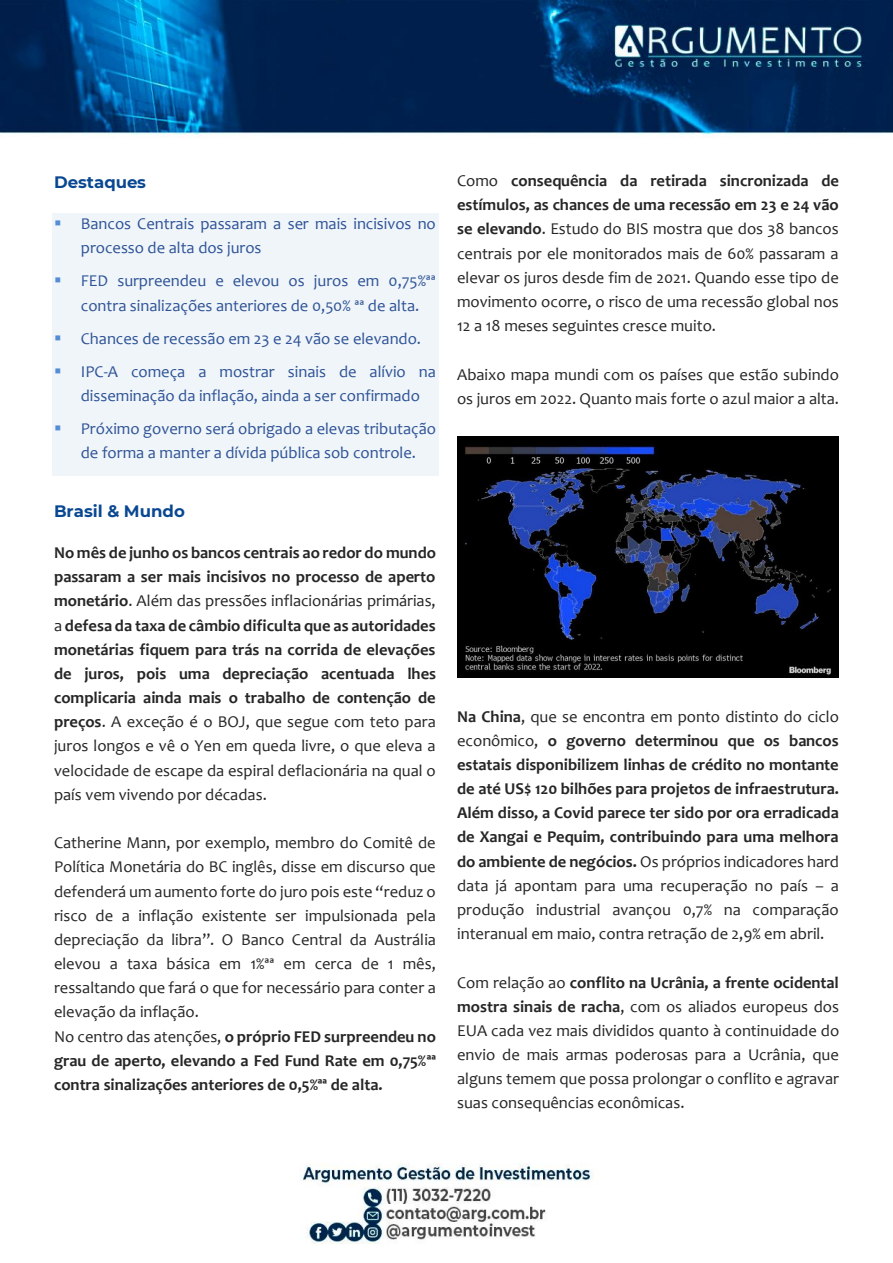
<style>
.page{position:relative;width:893px;height:1263px;background:#fff}
.page>*{position:absolute;margin:0;border:0;box-sizing:border-box;transform-origin:0 0}
.t1{font:16.5px/24.2px "Candara";color:#262626}
.t2{font:700 16.5px/24.2px "Candara";color:#262626;text-align:justify}
.t3{font:16.5px/24.2px "Candara";color:#2f5496}
.t4{font:700 16.5px "Montserrat";color:#094891}
.s1{color:#548dd4}
.s2{font-weight:400}
.s3{font-weight:700}
</style>
<div class="page">
<img style="left:1px;top:0;width:892px;height:1245px">
<div style="left:52px;top:170px;width:386px;height:23px;background:#fff"></div>
<div style="left:52px;top:193px;width:386px;height:20px;background:#fff"></div>
<div style="left:52px;top:213px;width:386px;height:24px;background:#f0f5fa"></div>
<div style="left:52px;top:237px;width:386px;height:34px;background:#f0f5fa"></div>
<div style="left:52px;top:271px;width:386px;height:24px;background:#f0f5fa"></div>
<div style="left:52px;top:295px;width:386px;height:33px;background:#f0f5fa"></div>
<div style="left:52px;top:328px;width:386px;height:33px;background:#f0f5fa"></div>
<div style="left:52px;top:361px;width:386px;height:24px;background:#f0f5fa"></div>
<div style="left:52px;top:385px;width:386px;height:34px;background:#f0f5fa"></div>
<div style="left:52px;top:419px;width:386px;height:24px;background:#f0f5fa"></div>
<div style="left:52px;top:443px;width:386px;height:33px;background:#f0f5fa"></div>
<div style="left:52px;top:476px;width:386px;height:23px;background:#fff"></div>
<div style="left:52px;top:499px;width:386px;height:22px;background:#fff"></div>
<img style="left:457px;top:436px;width:382px;height:242px">
<p class="t4" style="left:54px;top:171px;width:94px">Destaques</p>
<p class="t3" style="left:81px;top:211px;width:357px;text-indent:-27px"><span class="s1">▪</span> Bancos Centrais passaram a ser mais incisivos no processo de alta dos juros</p>
<p class="t3" style="left:81px;top:269px;width:357px;text-indent:-27px"><span class="s1">▪</span> FED surpreendeu e elevou os juros em 0,75%ªª contra sinalizações anteriores de 0,50% ªª de alta.</p>
<p class="t3" style="left:54px;top:326px;width:369px"><span class="s1">▪</span> Chances de recessão em 23 e 24 vão se elevando.</p>
<p class="t3" style="left:81px;top:359px;width:357px;text-indent:-27px"><span class="s1">▪</span> IPC-A começa a mostrar sinais de alívio na disseminação da inflação, ainda a ser confirmado</p>
<p class="t3" style="left:54px;top:417px;width:384px;text-align:center"><span class="s1">▪</span> Próximo governo será obrigado a elevas tributação de forma a manter a dívida pública sob controle.</p>
<p class="t4" style="left:54px;top:499px;width:132px">Brasil &amp; Mundo</p>
<p class="t2" style="left:54px;top:540px;width:384px">No mês de junho os bancos centrais ao redor do mundo passaram a ser mais incisivos no processo de aperto monetário<span class="s2">. Além das pressões inflacionárias primárias, a</span> defesa da taxa de câmbio dificulta que as autoridades monetárias fiquem para trás na corrida de elevações de juros, pois uma depreciação acentuada lhes complicaria ainda mais o trabalho de contenção de preços<span class="s2">. A exceção é o BOJ, que segue com teto para juros longos e vê o Yen em queda livre, o que eleva a velocidade de escape da espiral deflacionária na qual o país vem vivendo por décadas.</span></p>
<p class="t1" style="left:54px;top:830px;width:384px">Catherine Mann, por exemplo, membro do Comitê de Política Monetária do BC inglês, disse em discurso que defenderá um aumento forte do juro pois este “reduz o risco de a inflação existente ser impulsionada pela depreciação da libra”. O Banco Central da Austrália elevou a taxa básica em 1%ªª em cerca de 1 mês, ressaltando que fará o que for necessário para conter a elevação da inflação.<br>No centro das atenções, <span class="s3">o próprio FED surpreendeu no grau de aperto, elevando a Fed Fund Rate em 0,75%ªª contra sinalizações anteriores de 0,5%ªª de alta.</span></p>
<p class="t1" style="left:457px;top:168px;width:383px;text-align:justify">Como <span class="s3">consequência da retirada sincronizada de estímulos, as chances de uma recessão em 23 e 24 vão se elevando</span>. Estudo do BIS mostra que dos 38 bancos centrais por ele monitorados mais de 60% passaram a elevar os juros desde fim de 2021. Quando esse tipo de movimento ocorre, o risco de uma recessão global nos 12 a 18 meses seguintes cresce muito.</p>
<p class="t1" style="left:457px;top:362px;width:383px">Abaixo mapa mundi com os países que estão subindo os juros em 2022. Quanto mais forte o azul maior a alta.</p>
<p class="t2" style="left:457px;top:704px;width:383px">Na China<span class="s2">, que se encontra em ponto distinto do ciclo econômico,</span> o governo determinou que os bancos estatais disponibilizem linhas de crédito no montante de até US$ 120 bilhões para projetos de infraestrutura.<br>Além disso, a Covid parece ter sido por ora erradicada de Xangai e Pequim, contribuindo para uma melhora do ambiente de negócios. <span class="s2">Os próprios indicadores hard data já apontam para uma recuperação no país – a produção industrial avançou 0,7% na comparação interanual em maio, contra retração de 2,9% em abril.</span></p>
<p class="t1" style="left:457px;top:970px;width:384px;text-align:justify">Com relação ao <span class="s3">conflito na Ucrânia, a frente ocidental mostra sinais de racha</span>, com os aliados europeus dos EUA cada vez mais divididos quanto à continuidade do envio de mais armas poderosas para a Ucrânia, que alguns temem que possa prolongar o conflito e agravar suas consequências econômicas.</p>
</div>
